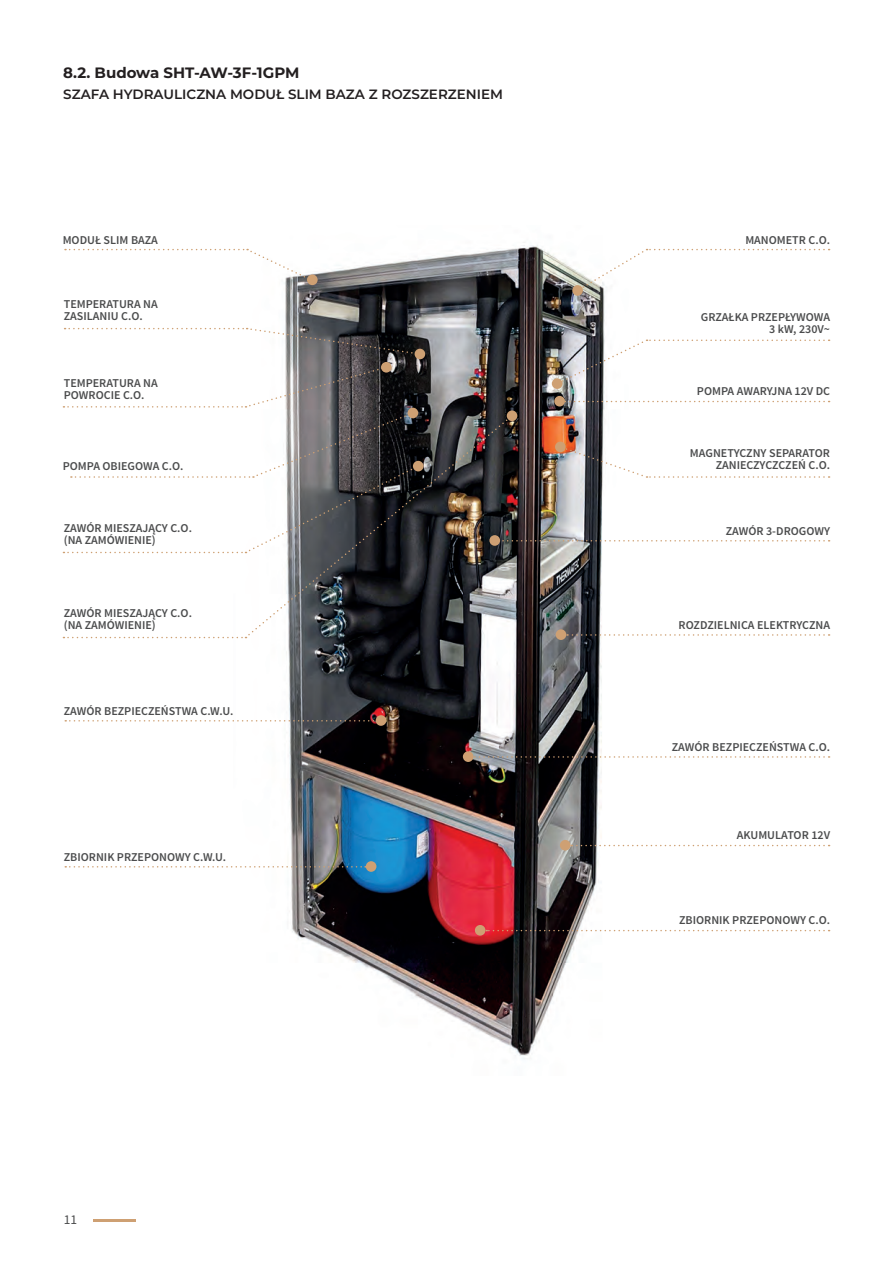
<style>
.page{position:relative;width:893px;height:1263px;background:#fff}
.page>*{position:absolute;margin:0;border:0;box-sizing:border-box;transform-origin:0 0}
.Header_2{font:700 15px "Montserrat";color:#231f20}
.Header_2-2{font:600 13.5px "Montserrat";color:#231f20}
.t1{font:13.5px "Source Sans Variable";color:#4b4c4d}
.Header_2-3{font:600 12px/12px "Source Sans Pro";color:#4b4c4d;text-align:right}
</style>
<div class="page">
<img style="left:233px;top:242px;width:425px;height:818px">
<div style="left:572px;top:285px;width:11px;height:11px;background:#cea073;border-radius:50%"></div>
<svg style="left:577px;top:249px;width:253px;height:42px"></svg>
<div style="left:552px;top:378px;width:10px;height:11px;background:#cea073;border-radius:50%"></div>
<svg style="left:557px;top:340px;width:273px;height:45px"></svg>
<div style="left:555px;top:442px;width:11px;height:10px;background:#cea073;border-radius:50%"></div>
<svg style="left:560px;top:446px;width:270px;height:32px"></svg>
<svg style="left:512px;top:540px;width:318px;height:1px"></svg>
<div style="left:556px;top:629px;width:10px;height:11px;background:#cea073;border-radius:50%"></div>
<svg style="left:567px;top:634px;width:263px;height:2px"></svg>
<div style="left:376px;top:715px;width:10px;height:11px;background:#cea073;border-radius:50%"></div>
<svg style="left:473px;top:756px;width:357px;height:2px"></svg>
<div style="left:475px;top:925px;width:10px;height:10px;background:#cea073;border-radius:50%"></div>
<svg style="left:486px;top:930px;width:344px;height:1px"></svg>
<div style="left:463px;top:751px;width:10px;height:11px;background:#cea073;border-radius:50%"></div>
<svg style="left:65px;top:720px;width:311px;height:1px"></svg>
<div style="left:366px;top:861px;width:10px;height:11px;background:#cea073;border-radius:50%"></div>
<svg style="left:65px;top:866px;width:301px;height:1px"></svg>
<div style="left:307px;top:274px;width:11px;height:11px;background:#cea073;border-radius:50%"></div>
<svg style="left:65px;top:249px;width:250px;height:34px"></svg>
<div style="left:415px;top:349px;width:10px;height:10px;background:#cea073;border-radius:50%"></div>
<svg style="left:65px;top:328px;width:356px;height:27px"></svg>
<div style="left:381px;top:362px;width:11px;height:11px;background:#cea073;border-radius:50%"></div>
<svg style="left:63px;top:366px;width:356px;height:187px"></svg>
<svg style="left:247px;top:415px;width:265px;height:222px"></svg>
<svg style="left:63px;top:637px;width:183px;height:1px"></svg>
<div style="left:507px;top:410px;width:10px;height:11px;background:#cea073;border-radius:50%"></div>
<div style="left:554px;top:396px;width:11px;height:10px;background:#cea073;border-radius:50%"></div>
<svg style="left:565px;top:401px;width:265px;height:1px"></svg>
<div style="left:560px;top:840px;width:10px;height:10px;background:#cea073;border-radius:50%"></div>
<svg style="left:571px;top:845px;width:259px;height:1px"></svg>
<hr style="left:93px;top:1219px;width:42px;height:2px;background:#cea073">
<p class="Header_2" style="left:63px;top:62px;width:238px">8.2. Budowa SHT-AW-3F-1GPM</p>
<p class="Header_2-2" style="left:63px;top:85px;width:441px">SZAFA HYDRAULICZNA MODUŁ SLIM BAZA Z ROZSZERZENIEM</p>
<p class="Header_2-3" style="left:63px;top:234px;width:97px">MODUŁ SLIM BAZA</p>
<p class="Header_2-3" style="left:64px;top:298px;width:95px">TEMPERATURA NA</p>
<p class="Header_2-3" style="left:64px;top:310px;width:80px">ZASILANIU C.O.</p>
<p class="Header_2-3" style="left:64px;top:378px;width:95px">TEMPERATURA NA</p>
<p class="Header_2-3" style="left:64px;top:390px;width:82px">POWROCIE C.O.</p>
<p class="Header_2-3" style="left:63px;top:460px;width:122px">POMPA OBIEGOWA C.O.</p>
<p class="Header_2-3" style="left:64px;top:522px;width:130px">ZAWÓR MIESZAJĄCY C.O.</p>
<p class="Header_2-3" style="left:64px;top:534px;width:94px">(NA ZAMÓWIENIE)</p>
<p class="Header_2-3" style="left:64px;top:607px;width:130px">ZAWÓR MIESZAJĄCY C.O.</p>
<p class="Header_2-3" style="left:64px;top:619px;width:94px">(NA ZAMÓWIENIE)</p>
<p class="Header_2-3" style="left:64px;top:705px;width:171px">ZAWÓR BEZPIECZEŃSTWA C.W.U.</p>
<p class="Header_2-3" style="left:64px;top:851px;width:164px">ZBIORNIK PRZEPONOWY C.W.U.</p>
<p class="t1" style="left:64px;top:1211px;width:15px">11</p>
<p class="Header_2-3" style="left:745px;top:234px;width:86px">MANOMETR C.O.</p>
<p class="Header_2-3" style="left:701px;top:311px;width:131px">GRZAŁKA PRZEPŁYWOWA</p>
<p class="Header_2-3" style="left:769px;top:323px;width:62px">3 kW, 230V~</p>
<p class="Header_2-3" style="left:697px;top:386px;width:135px">POMPA AWARYJNA 12V DC</p>
<p class="Header_2-3" style="left:690px;top:448px;width:142px">MAGNETYCZNY SEPARATOR<br>ZANIECZYCZCZEŃ C.O.</p>
<p class="Header_2-3" style="left:726px;top:525px;width:106px">ZAWÓR 3-DROGOWY</p>
<p class="Header_2-3" style="left:679px;top:619px;width:153px">ROZDZIELNICA ELEKTRYCZNA</p>
<p class="Header_2-3" style="left:672px;top:741px;width:160px">ZAWÓR BEZPIECZEŃSTWA C.O.</p>
<p class="Header_2-3" style="left:737px;top:830px;width:95px">AKUMULATOR 12V</p>
<p class="Header_2-3" style="left:679px;top:915px;width:153px">ZBIORNIK PRZEPONOWY C.O.</p>
</div>
